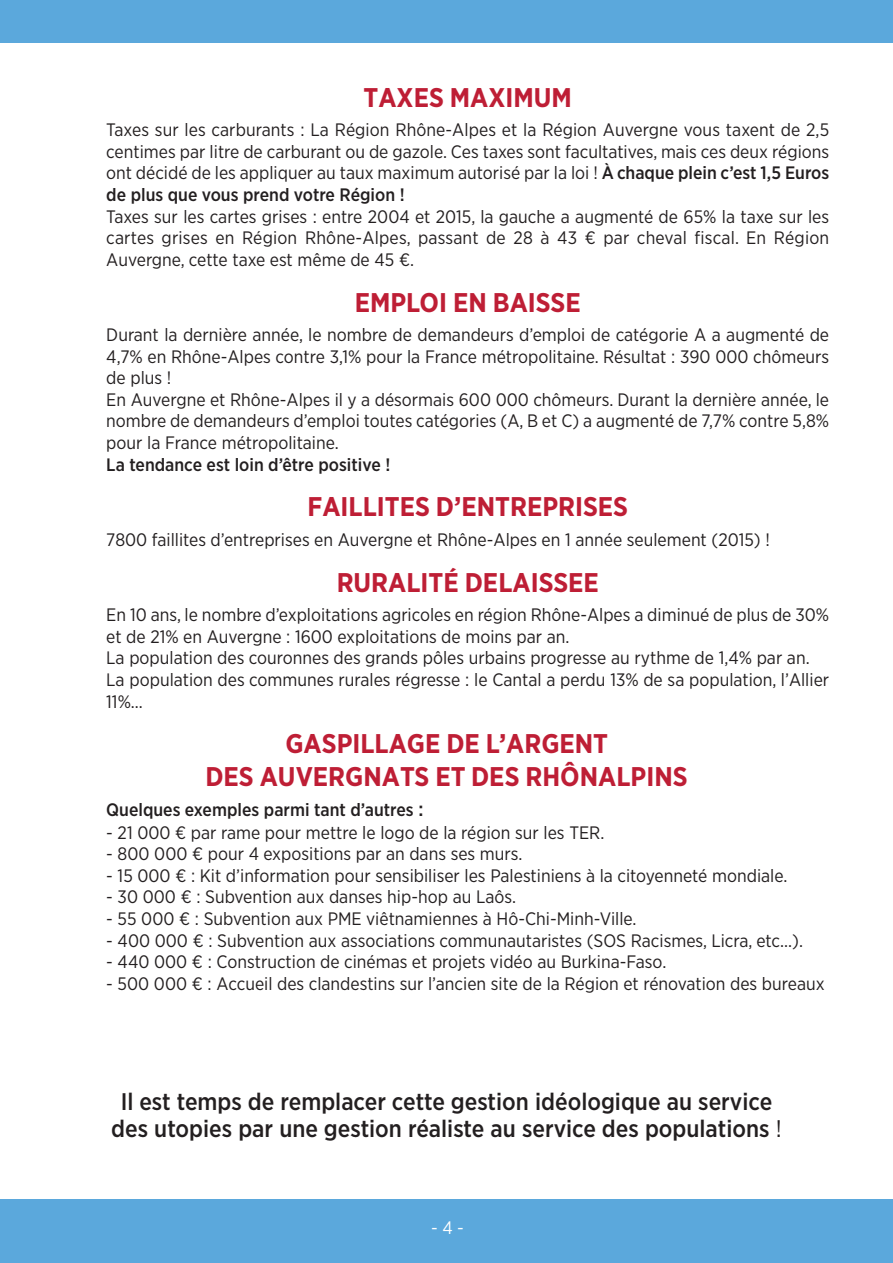
<style>
.page{position:relative;width:893px;height:1263px;background:#fff}
.page>*{position:absolute;margin:0;border:0;box-sizing:border-box;transform-origin:0 0}
.t1{font:700 27px/32.4px "Gotham Narrow";color:#be1e35;text-align:center}
.t2{font:500 24px/27px "Gotham Narrow";color:#231f20;text-align:center}
.t3{font:18px/21.6px "Gotham Narrow";color:#231f20;text-align:justify}
.t4{font:500 18px "Gotham Narrow";color:#231f20}
.t5{font:18px "Gotham Narrow";color:#fff}
.s1{font-weight:500}
.s2{font-size:19.5px}
.s3{font-weight:400}
</style>
<div class="page">
<div style="left:0;top:0;width:893px;height:43px;background:#5ba8dc"></div>
<div style="left:0;top:1199px;width:893px;height:64px;background:#5ba8dc"></div>
<h1 class="t1" style="left:364px;top:81px;width:210px">TAXES MAXIMUM</h1>
<p class="t3" style="left:106px;top:119px;width:724px">Taxes sur les carburants : La région rhône-alpes et la région auvergne vous taxent de 2,5 centimes par litre de carburant ou de gazole. Ces taxes sont facultatives, mais ces deux régions ont décidé de les appliquer au taux maximum autorisé par la loi ! <span class="s1">À chaque plein c’est 1,5 Euros de plus que vous prend votre Région !</span></p>
<p class="t3" style="left:106px;top:205px;width:724px">Taxes sur les cartes grises : entre 2004 et 2015, la gauche a augmenté de 65% la taxe sur les cartes grises en région rhône-alpes, passant de 28 à 43 € par cheval fiscal. en région auvergne, cette taxe est même de 45 €.</p>
<h1 class="t1" style="left:355px;top:286px;width:228px">EMPLOI EN BAISSE</h1>
<p class="t3" style="left:106px;top:323px;width:724px;text-align:left">Durant la dernière année, le nombre de demandeurs d’emploi de catégorie a a augmenté de 4,7% en rhône-alpes contre 3,1% pour la France métropolitaine. résultat : 390 000 chômeurs de plus !<br>en auvergne et rhône-alpes il y a désormais 600 000 chômeurs. Durant la dernière année, le nombre de demandeurs d’emploi toutes catégories (a, B et C) a augmenté de 7,7% contre 5,8% pour la France métropolitaine.</p>
<p class="t4" style="left:106px;top:453px;width:286px">La tendance est loin d’être positive !</p>
<h1 class="t1" style="left:307px;top:490px;width:322px">FAILLITES D’ENTREPRISES</h1>
<p class="t3" style="left:106px;top:528px;width:665px">7800 faillites d’entreprises en auvergne et rhône-alpes en 1 année seulement (2015) !</p>
<h1 class="t1" style="left:337px;top:566px;width:264px">RURALITÉ DELAISSEE</h1>
<p class="t3" style="left:106px;top:604px;width:724px;text-align:left">en 10 ans, le nombre d’exploitations agricoles en région rhône-alpes a diminué de plus de 30% et de 21% en auvergne : 1600 exploitations de moins par an.<br>La population des couronnes des grands pôles urbains progresse au rythme de 1,4% par an.<br>La population des communes rurales régresse : le Cantal a perdu 13% de sa population, l’allier 11%...</p>
<h1 class="t1" style="left:205px;top:727px;width:484px">GASPILLAGE DE L’ARGENT<br>DES AUVERGNATS ET DES RHÔNALPINS</h1>
<p class="t4" style="left:106px;top:799px;width:319px">Quelques exemples parmi tant d’autres <span class="s2">:</span></p>
<p class="t3" style="left:106px;top:821px;width:500px">- 21 000 € par rame pour mettre le logo de la région sur les Ter.</p>
<p class="t3" style="left:106px;top:843px;width:418px">- 800 000 € pour 4 expositions par an dans ses murs.</p>
<p class="t3" style="left:106px;top:864px;width:683px">- 15 000 € : Kit d’information pour sensibiliser les Palestiniens à la citoyenneté mondiale.</p>
<p class="t3" style="left:106px;top:886px;width:411px">- 30 000 € : Subvention aux danses hip-hop au Laôs.</p>
<p class="t3" style="left:106px;top:907px;width:532px">- 55 000 € : Subvention aux Pme viêtnamiennes à Hô-Chi-minh-Ville.</p>
<p class="t3" style="left:106px;top:929px;width:698px">- 400 000 € : Subvention aux associations communautaristes (SoS racismes, Licra, etc...).</p>
<p class="t3" style="left:106px;top:951px;width:561px">- 440 000 € : Construction de cinémas et projets vidéo au Burkina-Faso.</p>
<p class="t3" style="left:106px;top:972px;width:720px">- 500 000 € : accueil des clandestins sur l’ancien site de la région et rénovation des bureaux</p>
<h2 class="t2" style="left:111px;top:1087px;width:672px">il est temps de remplacer cette gestion idéologique au service des utopies par une gestion réaliste au service des populations <span class="s3">!</span></h2>
<p class="t5" style="left:431px;top:1217px;width:34px">-4-</p>
</div>
